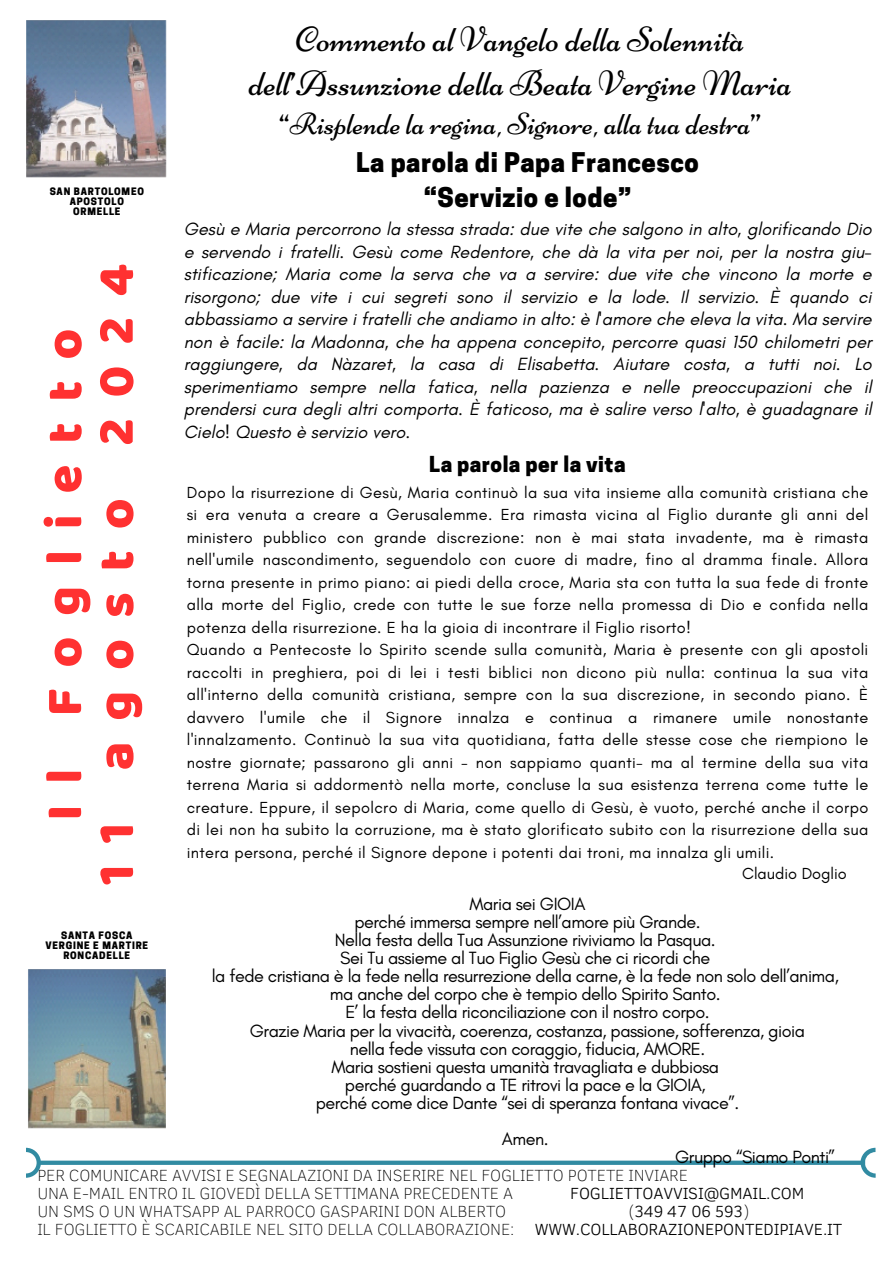
<style>
.page{position:relative;width:894px;height:1264px;background:#fff}
.page>*{position:absolute;margin:0;border:0;box-sizing:border-box;transform-origin:0 0}
.t1{font:52.5px/51.8px "Baloo";letter-spacing:.4em;color:#ff3131;text-align:center}
.t2{font:35.25px/43.8px "Niconne";color:#000;text-align:center}
.t3{font:30.75px "Niconne";color:#000}
.t4{font:800 25.5px/34.8px "Cooper Hewitt";letter-spacing:.02em;color:#000;text-align:center}
.t5{font:800 20.7px "Cooper Hewitt";letter-spacing:.02em;color:#000}
.t6{font:italic 18px/22.5px "Glacial Indifference";color:#000;text-align:justify}
.t7{font:18px/18px "Glacial Indifference";letter-spacing:-.025em;color:#000;text-align:center}
.t8{font:100 16.5px/18px "Clear Sans";letter-spacing:-.01em;color:#000}
.t9{font:300 16.5px "Clear Sans";letter-spacing:-.01em;color:#000}
.t10{font:16.35px "Glacial Indifference";letter-spacing:.02em;color:#000}
.t11{font:16.35px "Glacial Indifference";color:#000}
.t12{font:800 9.6px "Cooper Hewitt";letter-spacing:.08em;color:#000}
.s1{font-weight:300}
</style>
<div class="page">
<img style="left:26px;top:20px;width:141px;height:158px">
<img style="left:28px;top:969px;width:137px;height:159px">
<svg style="left:26px;top:1147px;width:849px;height:30px"></svg>
<p class="t12" style="left:50px;top:188px;width:96px">SAN BARTOLOMEO</p>
<p class="t12" style="left:70px;top:198px;width:56px">APOSTOLO</p>
<p class="t12" style="left:73px;top:208px;width:49px">ORMELLE</p>
<h1 class="t1" style="left:37px;top:885px;width:622px;rotate:-90deg">Il Foglietto<br>11 agosto 2024</h1>
<p class="t12" style="left:61px;top:931px;width:73px">SANTA FOSCA</p>
<h2 class="t12" style="left:45px;top:941px;width:104px">VERGINE E MARTIRE</h2>
<h4 class="t12" style="left:63px;top:951px;width:68px">RONCADELLE</h4>
<h4 class="t2" style="left:249px;top:18px;width:544px">Commento al Vangelo della Solennità dell’Assunzione della Beata Vergine Maria</h4>
<h4 class="t3" style="left:279px;top:106px;width:483px">“Risplende la regina, Signore, alla tua destra”</h4>
<p class="t4" style="left:356px;top:148px;width:344px">La parola di Papa Francesco “Servizio e lode”</p>
<p class="t6" style="left:184px;top:218px;width:689px">Gesù e Maria percorrono la stessa strada: due vite che salgono in alto, glorificando Dio e servendo i fratelli. Gesù come Redentore, che dà la vita per noi, per la nostra giu&shy;stificazione; Maria come la serva che va a servire: due vite che vincono la morte e risorgono; due vite i cui segreti sono il servizio e la lode. Il servizio. È quando ci abbassiamo a servire i fratelli che andiamo in alto: è l'amore che eleva la vita. Ma servire non è facile: la Madonna, che ha appena concepito, percorre quasi 150 chilometri per raggiungere, da Nàzaret, la casa di Elisabetta. Aiutare costa, a tutti noi. Lo sperimentiamo sempre nella fatica, nella pazienza e nelle preoccupazioni che il prendersi cura degli altri comporta. È faticoso, ma è salire verso l'alto, è guadagnare il Cielo! Questo è servizio vero.</p>
<p class="t5" style="left:429px;top:456px;width:198px">La parola per la vita</p>
<p class="t10" style="left:187px;top:482px;width:683px">Dopo la risurrezione di Gesù, Maria continuò la sua vita insieme alla comunità cristiana che</p>
<p class="t10" style="left:187px;top:504px;width:683px">si era venuta a creare a Gerusalemme. Era rimasta vicina al Figlio durante gli anni del</p>
<p class="t10" style="left:187px;top:527px;width:683px">ministero pubblico con grande discrezione: non è mai stata invadente, ma è rimasta</p>
<p class="t10" style="left:187px;top:549px;width:683px">nell'umile nascondimento, seguendolo con cuore di madre, fino al dramma finale. Allora</p>
<p class="t10" style="left:187px;top:572px;width:683px">torna presente in primo piano: ai piedi della croce, Maria sta con tutta la sua fede di fronte</p>
<p class="t10" style="left:187px;top:594px;width:683px">alla morte del Figlio, crede con tutte le sue forze nella promessa di Dio e confida nella</p>
<p class="t10" style="left:187px;top:617px;width:505px">potenza della risurrezione. E ha la gioia di incontrare il Figlio risorto!</p>
<p class="t10" style="left:187px;top:639px;width:683px">Quando a Pentecoste lo Spirito scende sulla comunità, Maria è presente con gli apostoli</p>
<p class="t10" style="left:187px;top:662px;width:683px">raccolti in preghiera, poi di lei i testi biblici non dicono più nulla: continua la sua vita</p>
<p class="t10" style="left:187px;top:684px;width:683px">all'interno della comunità cristiana, sempre con la sua discrezione, in secondo piano. È</p>
<p class="t10" style="left:187px;top:707px;width:683px">davvero l'umile che il Signore innalza e continua a rimanere umile nonostante</p>
<p class="t10" style="left:187px;top:729px;width:683px">l'innalzamento. Continuò la sua vita quotidiana, fatta delle stesse cose che riempiono le</p>
<p class="t10" style="left:187px;top:752px;width:683px">nostre giornate; passarono gli anni - non sappiamo quanti- ma al termine della sua vita</p>
<p class="t10" style="left:187px;top:774px;width:683px">terrena Maria si addormentò nella morte, concluse la sua esistenza terrena come tutte le</p>
<p class="t10" style="left:187px;top:797px;width:683px">creature. Eppure, il sepolcro di Maria, come quello di Gesù, è vuoto, perché anche il corpo</p>
<p class="t10" style="left:187px;top:819px;width:683px">di lei non ha subito la corruzione, ma è stato glorificato subito con la risurrezione della sua</p>
<p class="t10" style="left:187px;top:842px;width:589px">intera persona, perché il Signore depone i potenti dai troni, ma innalza gli umili.</p>
<p class="t11" style="left:742px;top:863px;width:106px">Claudio Doglio</p>
<h4 class="t7" style="left:212px;top:895px;width:628px">Maria sei GIOIA<br>perché immersa sempre nell’amore più Grande.<br>Nella festa della Tua Assunzione riviviamo la Pasqua.<br>Sei Tu assieme al Tuo Figlio Gesù che ci ricordi che<br>la fede cristiana è la fede nella resurrezione della carne, è la fede non solo dell’anima, ma anche del corpo che è tempio dello Spirito Santo.<br>E’ la festa della riconciliazione con il nostro corpo.<br>Grazie Maria per la vivacità, coerenza, costanza, passione, sofferenza, gioia<br>nella fede vissuta con coraggio, fiducia, AMORE.<br>Maria sostieni questa umanità travagliata e dubbiosa</h4>
<p class="t7" style="left:315px;top:1075px;width:425px">perché guardando a TE ritrovi la pace e la GIOIA,<br>perché come dice Dante “sei di speranza fontana vivace”.</p>
<p class="t7" style="left:502px;top:1129px;width:48px">Amen.</p>
<p class="t7" style="left:675px;top:1147px;width:161px">Gruppo “Siamo Ponti”</p>
<h4 class="t8" style="left:37px;top:1165px;width:652px">PER COMUNICARE AVVISI E SEGNALAZIONI DA INSERIRE NEL FOGLIETTO POTETE INVIARE<br>UNA E-MAIL ENTRO IL GIOVEDÌ DELLA SETTIMANA PRECEDENTE A</h4>
<h4 class="t9" style="left:570px;top:1181px;width:235px">FOGLIETTOAVVISI@GMAIL.COM</h4>
<h4 class="t8" style="left:37px;top:1201px;width:806px;text-indent:591px">(<span class="s1">349 47 06 593</span>)<br>IL FOGLIETTO È SCARICABILE NEL SITO DELLA COLLABORAZIONE: <span class="s1">WWW.COLLABORAZIONEPONTEDIPIAVE.IT</span></h4>
<h4 class="t8" style="left:37px;top:1201px;width:470px">UN SMS O UN WHATSAPP AL PARROCO GASPARINI DON ALBERTO</h4>
</div>
